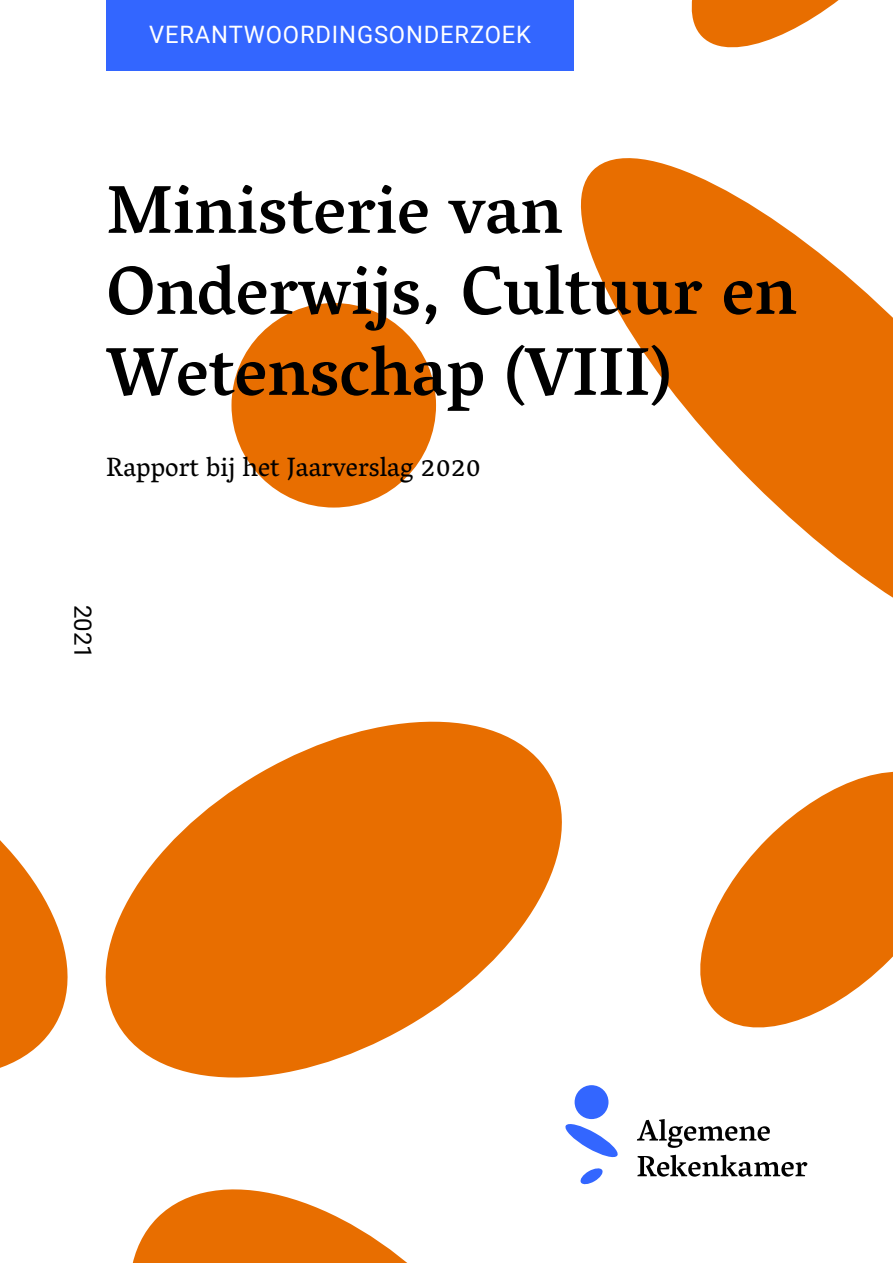
<style>
.page{position:relative;width:893px;height:1263px;background:#fff}
.page>*{position:absolute;margin:0;border:0;box-sizing:border-box;transform-origin:0 0}
.AR_00_Titel{font:500 69px/81px "Vesper Libre";color:#000}
.AR_00_Subtitel{font:27px "Vesper Libre";color:#000}
.t1{font:24px "Roboto";letter-spacing:.035em;color:#fff}
.t2{font:24px "Roboto";color:#000}
</style>
<div class="page">
<svg style="left:691px;top:0;width:148px;height:48px"></svg>
<svg style="left:132px;top:1189px;width:276px;height:74px;fill:#e86e00"></svg>
<svg style="left:0;top:840px;width:68px;height:228px"></svg>
<svg style="left:105px;top:721px;width:483px;height:374px;fill:#e86e00"></svg>
<svg style="left:580px;top:158px;width:313px;height:440px;fill:#e86e00"></svg>
<svg style="left:700px;top:771px;width:193px;height:257px;fill:#e86e00"></svg>
<div style="left:231px;top:303px;width:205px;height:205px;background:#e86e00;border-radius:50%"></div>
<svg style="left:580px;top:1168px;width:23px;height:17px"></svg>
<svg style="left:565px;top:1124px;width:53px;height:34px"></svg>
<div style="left:575px;top:1085px;width:33px;height:34px;background:#36f;border-radius:50%"></div>
<svg style="left:637px;top:1119px;width:133px;height:29px"></svg>
<svg style="left:637px;top:1155px;width:170px;height:21px"></svg>
<div style="left:106px;top:0;width:468px;height:70px;background:#36f"></div>
<p class="t1" style="left:149px;top:17px;width:383px">VERANTWOORDINGSONDERZOEK</p>
<h1 class="AR_00_Titel" style="left:106px;top:168px;width:692px">Ministerie van<br>Onderwijs, Cultuur en<br>Wetenschap (VIII)</h1>
<p class="AR_00_Subtitel" style="left:106px;top:451px;width:376px">Rapport bij het Jaarverslag 2020</p>
<p class="t2" style="left:100px;top:604px;width:55px;rotate:90deg">2021</p>
</div>
